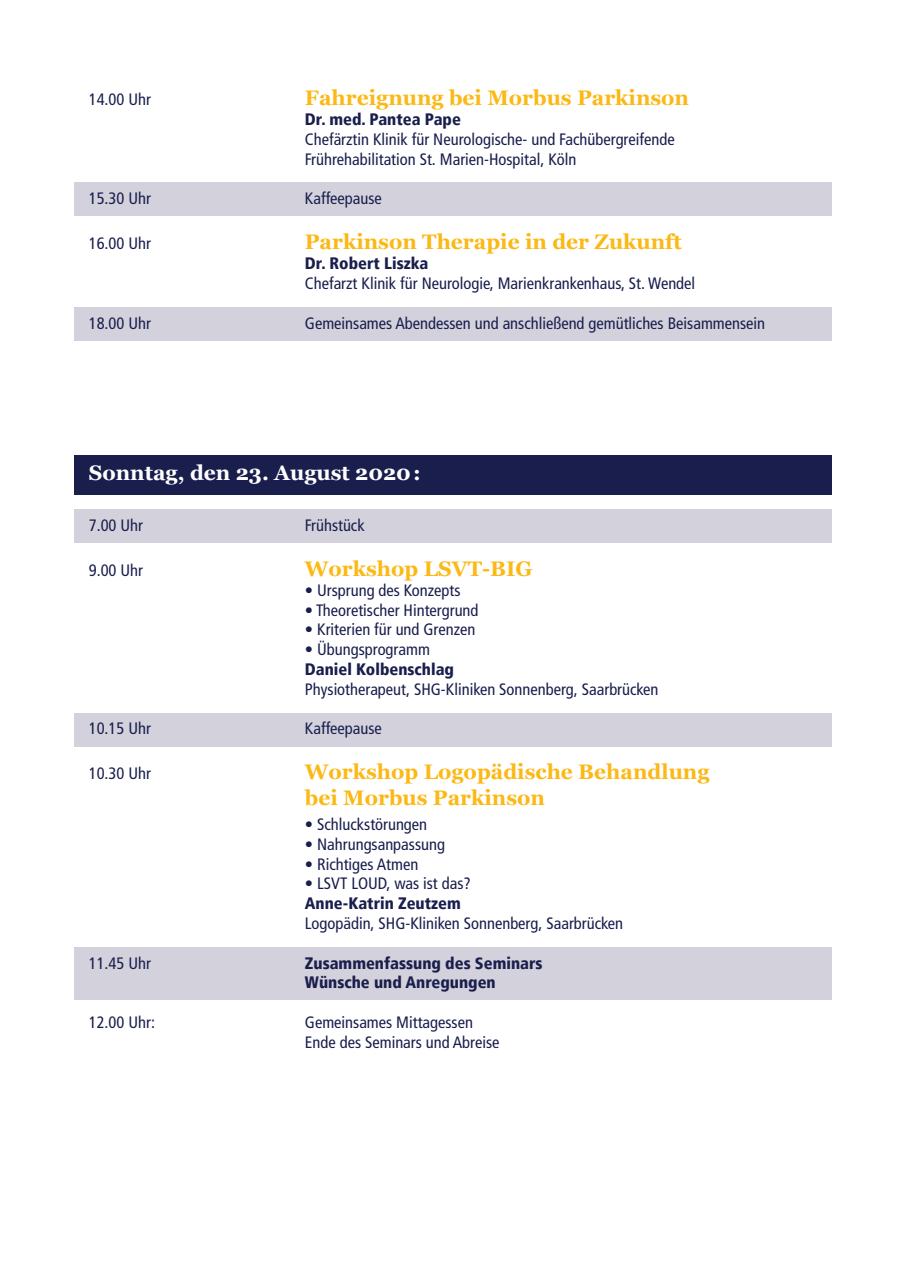
<style>
.page{position:relative;width:902px;height:1272px;background:#fff}
.page>*{position:absolute;margin:0;border:0;box-sizing:border-box;transform-origin:0 0}
.t1{font:700 21px "Georgia";color:#fcb814}
.t2{font:700 21px "Georgia";color:#fff}
.t3{font:condensed 16.5px/19.8px "Frutiger LT";color:#191e4d}
.t4{font:900 condensed 16.5px "Frutiger LT";color:#191e4d}
.s1{font-weight:900}
</style>
<div class="page">
<div style="left:74px;top:183px;width:757px;height:33px;background:#d3d1db"></div>
<div style="left:74px;top:307px;width:757px;height:33px;background:#d3d1db"></div>
<div style="left:74px;top:947px;width:757px;height:52px;background:#d3d1db"></div>
<div style="left:74px;top:455px;width:757px;height:39px;background:#191e4d"></div>
<div style="left:74px;top:713px;width:757px;height:33px;background:#d3d1db"></div>
<div style="left:74px;top:509px;width:757px;height:33px;background:#d3d1db"></div>
<p class="t3" style="left:89px;top:90px;width:64px">14.00 Uhr</p>
<p class="t1" style="left:305px;top:82px;width:385px">Fahreignung bei Morbus Parkinson</p>
<p class="t4" style="left:305px;top:109px;width:157px">Dr. med. Pantea Pape</p>
<p class="t3" style="left:305px;top:129px;width:371px">Chefärztin Klinik für Neurologische- und Fachübergreifende<br>Frührehabilitation St. Marien-Hospital, Köln</p>
<p class="t3" style="left:89px;top:189px;width:64px">15.30 Uhr</p>
<p class="t3" style="left:305px;top:189px;width:78px">Kaffeepause</p>
<p class="t3" style="left:89px;top:234px;width:64px">16.00 Uhr</p>
<p class="t1" style="left:305px;top:226px;width:378px">Parkinson Therapie in der Zukunft</p>
<p class="t3" style="left:305px;top:253px;width:392px"><span class="s1">Dr. Robert Liszka<br></span>Chefarzt Klinik für Neurologie, Marienkrankenhaus, St. Wendel</p>
<p class="t3" style="left:89px;top:313px;width:64px">18.00 Uhr</p>
<p class="t3" style="left:305px;top:313px;width:462px">Gemeinsames Abendessen und anschließend gemütliches Beisammensein</p>
<p class="t2" style="left:89px;top:456px;width:333px">Sonntag, den 23. August 2020:</p>
<p class="t3" style="left:89px;top:515px;width:56px">7.00 Uhr</p>
<p class="t3" style="left:305px;top:515px;width:61px">Frühstück</p>
<p class="t3" style="left:89px;top:560px;width:56px">9.00 Uhr</p>
<p class="t1" style="left:305px;top:553px;width:229px">Workshop LSVT-BIG</p>
<p class="t3" style="left:305px;top:580px;width:157px">• Ursprung des Konzepts</p>
<p class="t3" style="left:305px;top:600px;width:175px">• Theoretischer Hintergrund</p>
<p class="t3" style="left:305px;top:620px;width:172px">• Kriterien für und Grenzen</p>
<p class="t3" style="left:305px;top:639px;width:126px">• Übungsprogramm</p>
<p class="t4" style="left:305px;top:659px;width:151px">Daniel Kolbenschlag</p>
<p class="t3" style="left:305px;top:679px;width:355px">Physiotherapeut, SHG-Kliniken Sonnenberg, Saarbrücken</p>
<p class="t3" style="left:89px;top:719px;width:64px">10.15 Uhr</p>
<p class="t3" style="left:305px;top:719px;width:78px">Kaffeepause</p>
<p class="t3" style="left:89px;top:764px;width:64px">10.30 Uhr</p>
<p class="t1" style="left:305px;top:756px;width:406px">Workshop Logopädische Behandlung</p>
<p class="t1" style="left:305px;top:781px;width:241px">bei Morbus Parkinson</p>
<p class="t3" style="left:305px;top:814px;width:124px">• Schluckstörungen</p>
<p class="t3" style="left:305px;top:834px;width:141px">• Nahrungsanpassung</p>
<p class="t3" style="left:305px;top:854px;width:115px">• Richtiges Atmen</p>
<p class="t3" style="left:305px;top:873px;width:167px">• LSVT LOUD, was ist das?</p>
<p class="t3" style="left:305px;top:893px;width:319px"><span class="s1">Anne-Katrin Zeutzem<br></span>Logopädin, SHG-Kliniken Sonnenberg, Saarbrücken</p>
<p class="t3" style="left:89px;top:953px;width:64px">11.45 Uhr</p>
<p class="t4" style="left:305px;top:952px;width:239px">Zusammenfassung des Seminars</p>
<p class="t4" style="left:305px;top:972px;width:192px">Wünsche und Anregungen</p>
<p class="t3" style="left:89px;top:1012px;width:68px">12.00 Uhr:</p>
<p class="t3" style="left:305px;top:1012px;width:169px">Gemeinsames Mittagessen</p>
<p class="t3" style="left:305px;top:1032px;width:196px">Ende des Seminars und Abreise</p>
</div>
